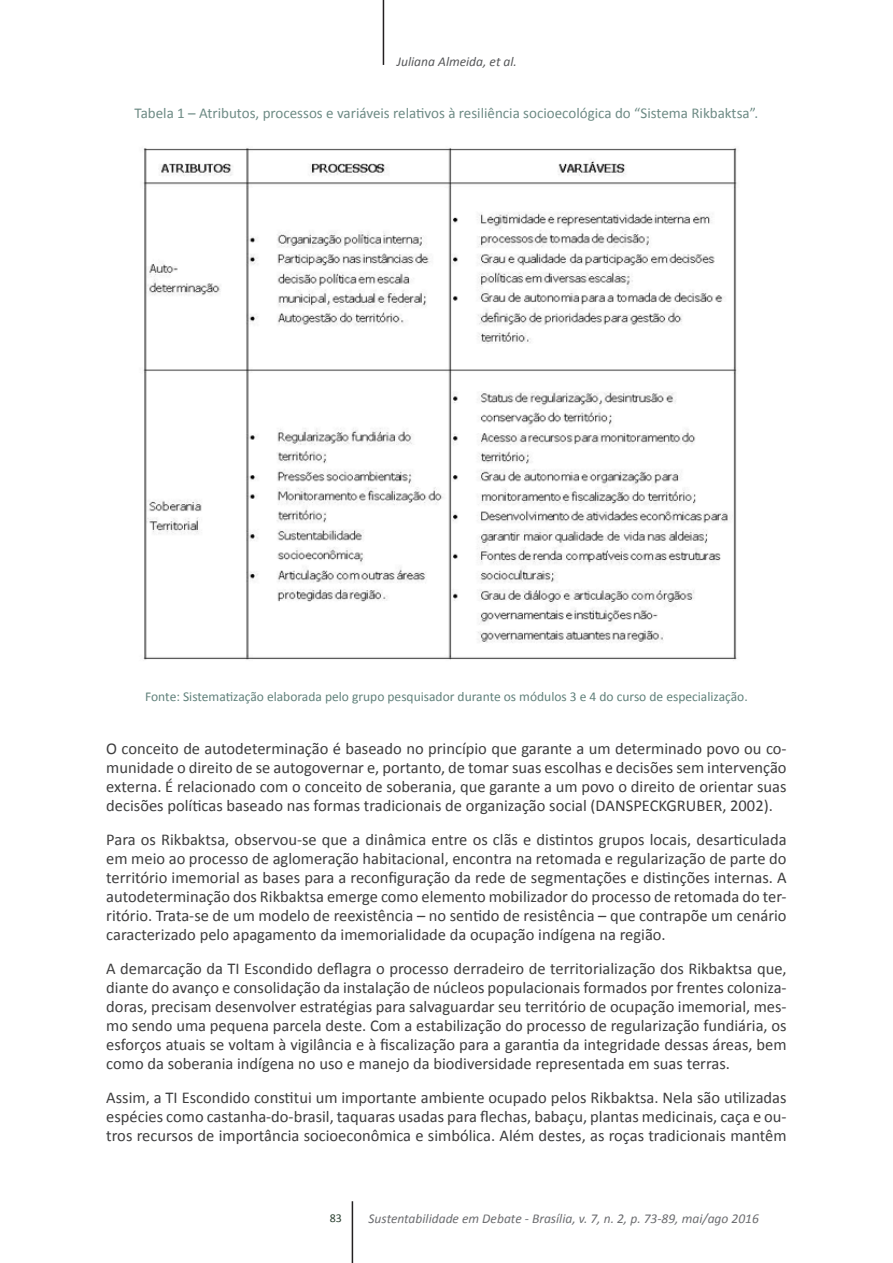
<style>
.page{position:relative;width:893px;height:1263px;background:#fff}
.page>*{position:absolute;margin:0;border:0;box-sizing:border-box;transform-origin:0 0}
.t1{font:16.5px/18.9px "Calibri";color:#3e3e3f;text-align:justify}
.Figura-titulo{font:15px "Calibri";color:#6e8b85}
.Legenda_de_Figura{font:13.5px "Calibri";color:#61817b}
.Legenda_de_Figura-2{font:italic 13.5px "Calibri";color:#6c6d70}
.Legenda_de_Figura-3{font:italic 13.5px "Calibri";color:#57585a}
.t2{font:12px "Calibri";color:#2b4031}
</style>
<div class="page">
<hr style="left:383px;top:0;width:1px;height:65px;background:#231f20">
<hr style="left:352px;top:1201px;width:1px;height:62px;background:#231f20">
<img style="left:143px;top:148px;width:594px;height:513px">
<p class="Legenda_de_Figura-3" style="left:397px;top:52px;width:122px">Juliana Almeida, et al.</p>
<p class="Figura-titulo" style="left:135px;top:103px;width:625px">Tabela 1 – Atributos, processos e variáveis relativos à resiliência socioecológica do “Sistema Rikbaktsa”.</p>
<p class="Legenda_de_Figura" style="left:145px;top:688px;width:604px">Fonte: Sistematização elaborada pelo grupo pesquisador durante os módulos 3 e 4 do curso de especialização.</p>
<p class="t1" style="left:106px;top:739px;width:682px">O conceito de autodeterminação é baseado no princípio que garante a um determinado povo ou co&shy;munidade o direito de se autogovernar e, portanto, de tomar suas escolhas e decisões sem intervenção externa. É relacionado com o conceito de soberania, que garante a um povo o direito de orientar suas decisões políticas baseado nas formas tradicionais de organização social (DANSPECKGRUBER, 2002).</p>
<p class="t1" style="left:106px;top:830px;width:682px">Para os Rikbaktsa, observou-se que a dinâmica entre os clãs e distintos grupos locais, desarticulada em meio ao processo de aglomeração habitacional, encontra na retomada e regularização de parte do território imemorial as bases para a reconfiguração da rede de segmentações e distinções internas. A autodeterminação dos Rikbaktsa emerge como elemento mobilizador do processo de retomada do ter&shy;ritório. Trata-se de um modelo de reexistência – no sentido de resistência – que contrapõe um cenário caracterizado pelo apagamento da imemorialidade da ocupação indígena na região.</p>
<p class="t1" style="left:106px;top:959px;width:682px">A demarcação da TI Escondido deflagra o processo derradeiro de territorialização dos Rikbaktsa que, diante do avanço e consolidação da instalação de núcleos populacionais formados por frentes coloniza&shy;doras, precisam desenvolver estratégias para salvaguardar seu território de ocupação imemorial, mes&shy;mo sendo uma pequena parcela deste. Com a estabilização do processo de regularização fundiária, os esforços atuais se voltam à vigilância e à fiscalização para a garantia da integridade dessas áreas, bem como da soberania indígena no uso e manejo da biodiversidade representada em suas terras.</p>
<p class="t1" style="left:106px;top:1088px;width:682px">Assim, a TI Escondido constitui um importante ambiente ocupado pelos Rikbaktsa. Nela são utilizadas espécies como castanha-do-brasil, taquaras usadas para flechas, babaçu, plantas medicinais, caça e ou&shy;tros recursos de importância socioeconômica e simbólica. Além destes, as roças tradicionais mantêm</p>
<p class="t2" style="left:330px;top:1210px;width:14px">83</p>
<p class="Legenda_de_Figura-2" style="left:369px;top:1210px;width:392px">Sustentabilidade em Debate - Brasília, v. 7, n. 2, p. 73-89, mai/ago 2016</p>
</div>
